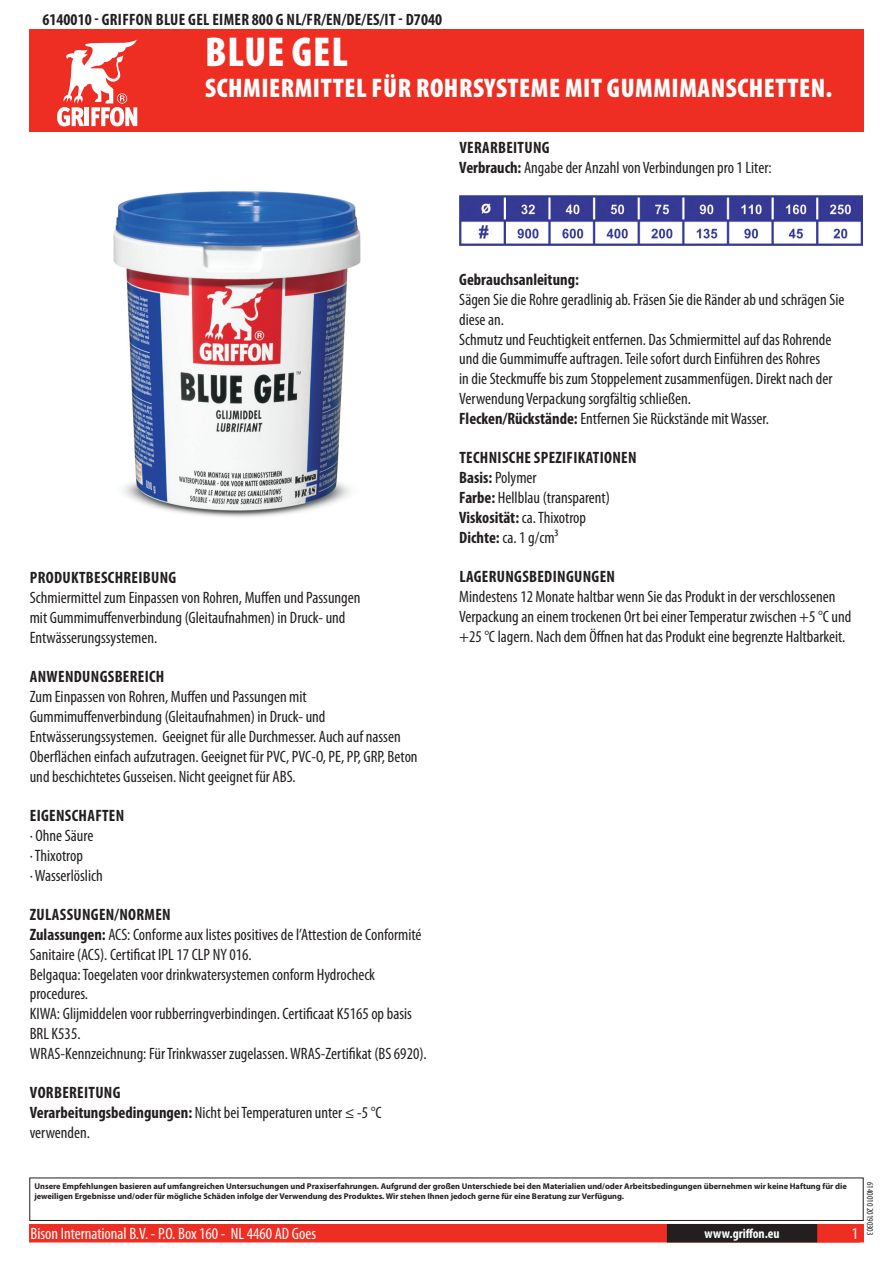
<style>
.page{position:relative;width:893px;height:1263px;background:#fff}
.page>*{position:absolute;margin:0;border:0;box-sizing:border-box;transform-origin:0 0}
.t1{font:900 condensed 42px "Myriad Pro";letter-spacing:.02em;color:#fff}
.t2{font:900 condensed 27px "Myriad Pro";letter-spacing:.02em;color:#fff}
.t3{font:condensed 16.5px/19.8px "Myriad Pro";color:#231f20}
.t4{font:700 condensed 16.5px/19.8px "Myriad Pro";letter-spacing:.02em;color:#231f20}
.t5{font:condensed 16.5px "Myriad Pro";color:#fff}
.t6{font:700 condensed 13.5px "Myriad Pro";color:#fff}
.t7{font:condensed 9px "Myriad Pro";color:#231f20}
.t8{font:700 8.4px/10.1px "Myriad Pro";color:#231f20}
.s1{font-weight:700}
.s2{font-weight:400}
</style>
<div class="page">
<div style="left:30px;top:1225px;width:833px;height:17px;background:#ee2e22"></div>
<div style="left:29px;top:1224px;width:835px;height:18px;border:2px solid #ee2e22"></div>
<div style="left:816px;top:1224px;width:44px;height:18px;border:2px solid #ee2e22"></div>
<div style="left:668px;top:1225px;width:148px;height:17px;background:#231f20"></div>
<div style="left:667px;top:1224px;width:150px;height:18px;border:2px solid #231f20"></div>
<div style="left:29px;top:1177px;width:835px;height:44px;border:1px solid #231f20"></div>
<div style="left:30px;top:30px;width:834px;height:102px;background:#ee2e22"></div>
<svg style="left:57px;top:39px;width:80px;height:87px"></svg>
<img style="left:459px;top:196px;width:404px;height:50px">
<img style="left:113px;top:191px;width:248px;height:326px">
<p class="t4" style="left:43px;top:9px;width:401px">6140010 - GRIFFON BLUE GEL EIMER 800 G NL/FR/EN/DE/ES/IT - D7040</p>
<h1 class="t1" style="left:205px;top:25px;width:144px">BLUE GEL</h1>
<h2 class="t2" style="left:205px;top:70px;width:629px">SCHMIERMITTEL FÜR ROHRSYSTEME MIT GUMMIMANSCHETTEN.</h2>
<p class="t3" style="left:459px;top:137px;width:314px"><span class="s1">VERARBEITUNG<br>VERBRAUCH:</span> Angabe der Anzahl von Verbindungen pro 1 Liter:</p>
<p class="t4" style="left:30px;top:568px;width:147px">PRODUKTBESCHREIBUNG</p>
<p class="t3" style="left:30px;top:588px;width:332px">Schmiermittel zum Einpassen von Rohren, Muffen und Passungen mit Gummimuffenverbindung (Gleitaufnahmen) in Druck- und<br>Entwässerungssystemen.</p>
<p class="t4" style="left:30px;top:667px;width:136px">ANWENDUNGSBEREICH</p>
<p class="t3" style="left:30px;top:687px;width:389px">Zum Einpassen von Rohren, Muffen und Passungen mit Gummimuffenverbindung (Gleitaufnahmen) in Druck- und Entwässerungssystemen. Geeignet für alle Durchmesser. Auch auf nassen Oberflächen einfach aufzutragen. Geeignet für PVC, PVC-O, PE, PP, GRP, Beton und beschichtetes Gusseisen. Nicht geeignet für ABS.</p>
<p class="t4" style="left:30px;top:805px;width:96px">EIGENSCHAFTEN</p>
<p class="t3" style="left:30px;top:825px;width:75px">· Ohne Säure<br>· Thixotrop<br>· Wasserlöslich</p>
<p class="t3" style="left:30px;top:904px;width:398px"><span class="s1">ZULASSUNGEN/NORMEN<br>ZULASSUNGEN:</span> ACS: Conforme aux listes positives de l’Attestion de Conformité Sanitaire (ACS). Certificat IPL 17 CLP NY 016.<br>Belgaqua: Toegelaten voor drinkwatersystemen conform Hydrocheck procedures.<br>KIWA: Glijmiddelen voor rubberringverbindingen. Certificaat K5165 op basis BRL K535.<br>WRAS-Kennzeichnung: Für Trinkwasser zugelassen. WRAS-Zertifikat (BS 6920).</p>
<p class="t3" style="left:30px;top:1083px;width:353px"><span class="s1">VORBEREITUNG<br>VERARBEITUNGSBEDINGUNGEN:</span> Nicht bei Temperaturen unter ≤ -5 °C verwenden.</p>
<p class="t4" style="left:459px;top:269px;width:121px">GEBRAUCHSANLEITUNG:</p>
<p class="t3" style="left:459px;top:289px;width:387px">Sägen Sie die Rohre geradlinig ab. Fräsen Sie die Ränder ab und schrägen Sie diese an.<br>Schmutz und Feuchtigkeit entfernen. Das Schmiermittel auf das Rohrende und die Gummimuffe auftragen. Teile sofort durch Einführen des Rohres<br>in die Steckmuffe bis zum Stoppelement zusammenfügen. Direkt nach der Verwendung Verpackung sorgfältig schließen.<br><span class="s1">FLECKEN/RÜCKSTÄNDE:</span> Entfernen Sie Rückstände mit Wasser.</p>
<p class="t4" style="left:459px;top:448px;width:179px">TECHNISCHE SPEZIFIKATIONEN<br>BASIS: <span class="s2">Polymer<br></span>FARBE: <span class="s2">Hellblau (transparent)<br></span>VISKOSITÄT: <span class="s2">ca. Thixotrop<br></span>DICHTE: <span class="s2">ca. 1 g/cm³</span></p>
<p class="t4" style="left:459px;top:566px;width:157px">LAGERUNGSBEDINGUNGEN</p>
<p class="t3" style="left:459px;top:586px;width:393px">Mindestens 12 Monate haltbar wenn Sie das Produkt in der verschlossenen<br>Verpackung an einem trockenen Ort bei einer Temperatur zwischen +5 °C und +25 °C lagern. Nach dem Öffnen hat das Produkt eine begrenzte Haltbarkeit.</p>
<p class="t8" style="left:34px;top:1181px;width:814px">Unsere Empfehlungen basieren auf umfangreichen Untersuchungen und Praxiserfahrungen. Aufgrund der großen Unterschiede bei den Materialien und/oder Arbeitsbedingungen übernehmen wir keine Haftung für die jeweiligen Ergebnisse und/oder für mögliche Schäden infolge der Verwendung des Produktes. Wir stehen Ihnen jedoch gerne für eine Beratung zur Verfügung.</p>
<p class="t5" style="left:31px;top:1224px;width:287px">Bison International B.V. - P.O. Box 160 - NL 4460 AD Goes</p>
<p class="t6" style="left:704px;top:1225px;width:77px">WWW.GRIFFON.EU</p>
<p class="t5" style="left:852px;top:1224px;width:8px">1</p>
<p class="t7" style="left:875px;top:1182px;width:55px;rotate:90deg">6140010 20190303</p>
</div>
